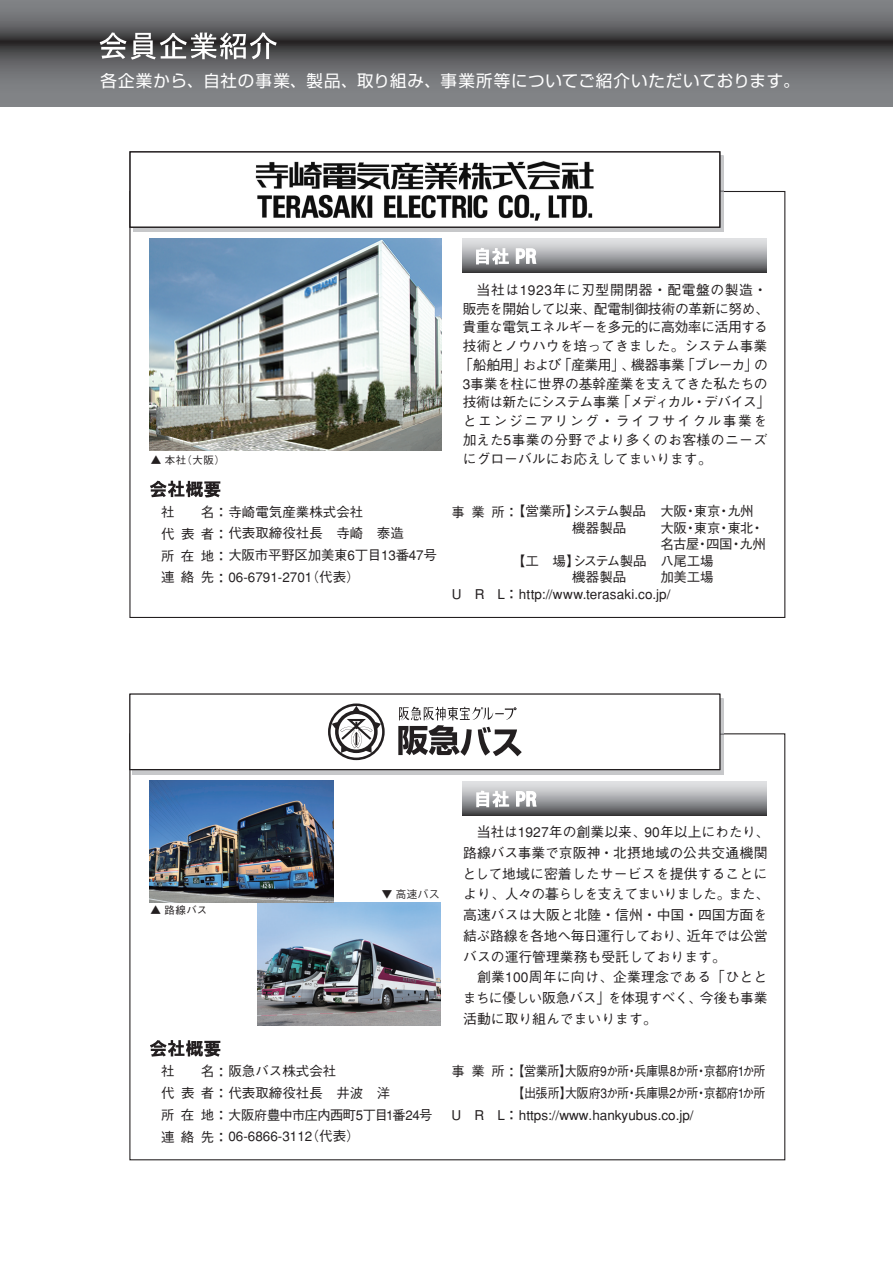
<style>
.page{position:relative;width:893px;height:1263px;background:#fff}
.page>*{position:absolute;margin:0;border:0;box-sizing:border-box;transform-origin:0 0}
.t1{font:16.5px "Shin Go Pro";letter-spacing:.05em;color:#fff}
.t2{font:500 13.8px/18.8px "Gothic BBB";color:#231f20}
.t3{font:500 13.8px "Gothic BBB";letter-spacing:-.045em;color:#231f20}
.t4{font:500 13.8px "Gothic BBB";letter-spacing:-.035em;color:#231f20}
.t5{font:500 13.8px "Gothic BBB";letter-spacing:-.025em;color:#231f20}
.t6{font:500 13.5px/21.8px "Gothic BBB";color:#231f20}
.t7{font:500 13.5px/21.8px "Gothic BBB";letter-spacing:-.05em;color:#231f20;scale:.9 1}
.t8{font:500 13.5px/16.5px "Gothic BBB";letter-spacing:-.02em;color:#231f20}
.t9{font:500 13.5px "Gothic BBB";letter-spacing:-.04em;color:#231f20}
.t10{font:500 10.5px "Gothic BBB";letter-spacing:.035em;color:#231f20}
.t11{font:10.5px "Koz Go Pr 6 N";color:#231f20}
.s1{font-family:"Koz Go Pr 6 N";font-weight:400}
</style>
<div class="page">
<div style="left:133px;top:156px;width:591px;height:76px;background:#c7c8ca"></div>
<img style="left:133px;top:698px;width:590px;height:76px">
<div style="left:130px;top:152px;width:590px;height:75px;background:#fff"></div>
<div style="left:129px;top:151px;width:591px;height:77px;border:1px solid #231f20"></div>
<div style="left:130px;top:694px;width:590px;height:75px;background:#fff"></div>
<div style="left:129px;top:693px;width:591px;height:77px;border:1px solid #231f20"></div>
<svg style="left:0;top:0;width:893px;height:106px;background:#696a6d"></svg>
<svg style="left:463px;top:239px;width:303px;height:33px;background:#a0a1a3"></svg>
<svg style="left:536px;top:781px;width:230px;height:34px;background:#a0a1a4"></svg>
<svg style="left:150px;top:481px;width:70px;height:16px"></svg>
<svg style="left:150px;top:1040px;width:70px;height:17px"></svg>
<svg style="left:320px;top:17px;width:72px;height:678px"></svg>
<img style="left:257px;top:902px;width:184px;height:123px">
<img style="left:150px;top:780px;width:184px;height:122px">
<img style="left:255px;top:157px;width:339px;height:65px">
<svg style="left:476px;top:248px;width:67px;height:18px"></svg>
<svg style="left:100px;top:32px;width:177px;height:28px"></svg>
<img style="left:150px;top:238px;width:292px;height:213px">
<svg style="left:326px;top:638px;width:210px;height:208px"></svg>
<p class="t1" style="left:101px;top:67px;width:701px">各企業から、自社の事業、製品、取り組み、事業所等についてご紹介いただいております。</p>
<p class="t10" style="left:151px;top:454px;width:76px"><span class="s1">▲</span> 本社（大阪）</p>
<p class="t2" style="left:460px;top:281px;width:312px;text-indent:17px">当社は1923年に刃型開閉器・配電盤の製造・販売を開始して以来、配電制御技術の革新に努め、貴重な電気エネルギーを多元的に高効率に活用する技術とノウハウを培ってきました。システム事業「船舶用」および「産業用」、機器事業「ブレーカ」の<br>3事業を柱に世界の基幹産業を支えてきた私たちの技術は新たにシステム事業「メディカル・デバイス」とエンジニアリング・ライフサイクル事業を加えた5事業の分野でより多くのお客様のニーズにグローバルにお応えしてまいります。</p>
<p class="t8" style="left:572px;top:503px;width:183px;text-indent:-60px">【営業所】システム製品 大阪・東京・九州機器製品</p>
<p class="t6" style="left:161px;top:501px;width:277px;text-indent:40px">名：寺崎電気産業株式会社<br>代表者：代表取締役社長　寺崎　泰造<br>所在地：大阪市平野区加美東6丁目13番47号連絡先：06-6791-2701（代表）</p>
<p class="t6" style="left:451px;top:501px;width:68px">事業所：</p>
<p class="t6" style="left:452px;top:583px;width:220px">U R L：http://www.terasaki.co.jp/</p>
<p class="t6" style="left:161px;top:502px;width:15px">社</p>
<p class="t6" style="left:660px;top:517px;width:105px">大阪・東京・東北・</p>
<p class="t6" style="left:660px;top:534px;width:107px">名古屋・四国・九州</p>
<p class="t9" style="left:512px;top:553px;width:203px">【工　場】システム製品 八尾工場</p>
<p class="t6" style="left:572px;top:567px;width:55px">機器製品</p>
<p class="t6" style="left:660px;top:567px;width:55px">加美工場</p>
<p class="t10" style="left:150px;top:904px;width:58px"><span class="s1">▲</span> 路線バス</p>
<p class="t11" style="left:382px;top:888px;width:59px">▼ 高速バス</p>
<p class="t2" style="left:477px;top:823px;width:294px">当社は1927年の創業以来、90年以上にわたり、</p>
<p class="t2" style="left:463px;top:844px;width:306px">路線バス事業で京阪神・北摂地域の公共交通機関</p>
<p class="t2" style="left:463px;top:865px;width:306px">として地域に密着したサービスを提供することに</p>
<p class="t3" style="left:463px;top:886px;width:307px">より、人々の暮らしを支えてまいりました。また、</p>
<p class="t2" style="left:463px;top:906px;width:306px">高速バスは大阪と北陸・信州・中国・四国方面を</p>
<p class="t4" style="left:463px;top:928px;width:306px">結ぶ路線を各地へ毎日運行しており、近年では公営</p>
<p class="t2" style="left:463px;top:947px;width:264px">バスの運行管理業務も受託しております。</p>
<p class="t2" style="left:477px;top:968px;width:292px">創業100周年に向け、企業理念である「ひとと</p>
<p class="t5" style="left:463px;top:990px;width:306px">まちに優しい阪急バス」を体現すべく、今後も事業</p>
<p class="t2" style="left:463px;top:1009px;width:195px">活動に取り組んでまいります。</p>
<p class="t6" style="left:161px;top:1060px;width:273px;text-indent:40px">名：阪急バス株式会社<br>代表者：代表取締役社長　井波　洋<br>所在地：大阪府豊中市庄内西町5丁目1番24号連絡先：06-6866-3112（代表）</p>
<p class="t6" style="left:451px;top:1061px;width:68px">事業所：</p>
<p class="t7" style="left:512px;top:1060px;width:283px">【営業所】大阪府9か所・兵庫県8か所・京都府1か所【出張所】大阪府3か所・兵庫県2か所・京都府1か所</p>
<p class="t6" style="left:161px;top:1061px;width:15px">社</p>
<p class="t6" style="left:451px;top:1104px;width:244px">U R L：https://www.hankyubus.co.jp/</p>
</div>
